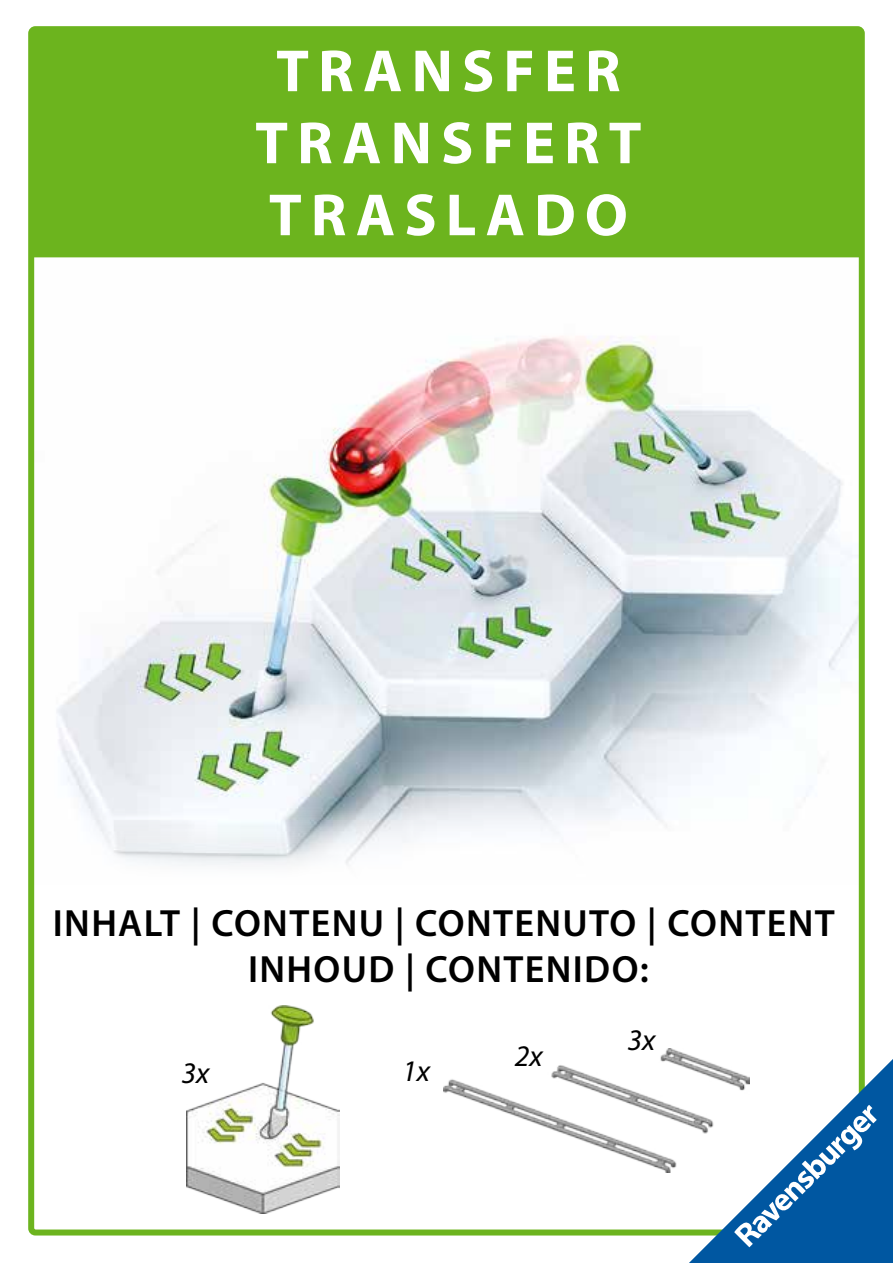
<style>
.page{position:relative;width:893px;height:1263px;background:#fff}
.page>*{position:absolute;margin:0;border:0;box-sizing:border-box;transform-origin:0 0}
.t1{font:700 60px/72px "Myriad Pro";letter-spacing:.15em;color:#fff;text-align:center}
.t2{font:600 38.1px/45.6px "Myriad Pro";letter-spacing:.035em;color:#000;text-align:center}
.t3{font:italic 30px "Myriad Pro";color:#000}
</style>
<div class="page">
<img style="left:35px;top:257px;width:823px;height:550px">
<img style="left:444px;top:1049px;width:256px;height:123px">
<img style="left:187px;top:1006px;width:152px;height:207px">
<div style="left:28px;top:26px;width:837px;height:1209px;border:6px solid #6cb41e;border-radius:4px"></div>
<div style="left:31px;top:29px;width:831px;height:228px;background:#6cb41e"></div>
<svg style="left:689px;top:1059px;width:204px;height:204px"></svg>
<h1 class="t1" style="left:255px;top:33px;width:388px">TRANSFER<br>TRANSFERT<br>TRASLADO</h1>
<p class="t2" style="left:53px;top:900px;width:783px">INHALT | CONTENU | CONTENUTO | CONTENT<br>INHOUD | CONTENIDO:</p>
<p class="t3" style="left:181px;top:1054px;width:29px">3x</p>
<p class="t3" style="left:402px;top:1052px;width:29px">1x</p>
<p class="t3" style="left:515px;top:1037px;width:29px">2x</p>
<p class="t3" style="left:627px;top:1022px;width:29px">3x</p>
</div>
